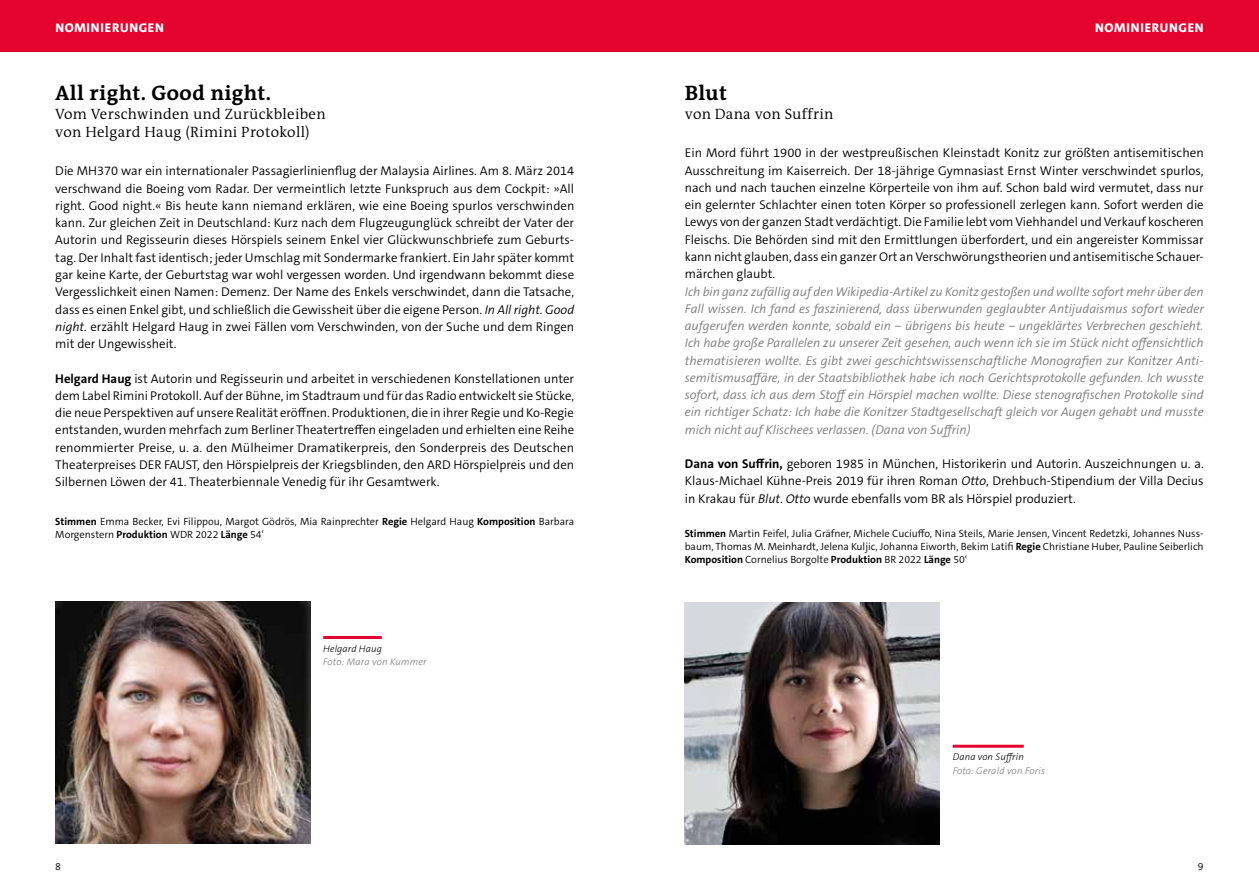
<style>
.page{position:relative;width:1259px;height:893px;background:#fff}
.page>*{position:absolute;margin:0;border:0;box-sizing:border-box;transform-origin:0 0}
.t1{font:700 21px "The Antiqua B7";letter-spacing:.02em;color:#000}
.t2{font:300 15px/18px "The Antiqua B4";letter-spacing:.02em;color:#000}
.t3{font:300 12.75px/17.2px "The Sans C5";color:#000;text-align:justify}
.t4{font:italic 300 12.75px/17.2px "The Sans C5";color:#7c7b7b;text-align:justify}
.t5{font:800 12.75px "The Sans C5";letter-spacing:.05em;color:#fff}
.t6{font:300 10.5px/12.8px "The Sans C5";color:#000;text-align:justify}
.t7{font:italic 300 9.75px "The Sans C5";letter-spacing:.02em;color:#7c7b7b}
.t8{font:italic 300 9.75px "The Sans C5";letter-spacing:.01em;color:#000}
.s1{font-style:italic}
.s2{font-weight:700}
</style>
<div class="page">
<div style="left:0;top:0;width:1259px;height:51px;background:#e4032e"></div>
<img style="left:685px;top:603px;width:255px;height:242px">
<hr style="left:952px;top:745px;width:71px;height:3px;background:#e4032e">
<img style="left:55px;top:601px;width:255px;height:243px">
<hr style="left:323px;top:636px;width:59px;height:3px;background:#e4032e">
<p class="t5" style="left:55px;top:20px;width:110px">NOMINIERUNGEN</p>
<p class="t5" style="left:1095px;top:20px;width:110px">NOMINIERUNGEN</p>
<h1 class="t1" style="left:55px;top:82px;width:217px">All right. Good night.</h1>
<p class="t2" style="left:55px;top:105px;width:272px">Vom Verschwinden und Zurückbleiben von Helgard Haug (Rimini Protokoll)</p>
<p class="t3" style="left:55px;top:163px;width:521px">Die MH370 war ein internationaler Passagierlinienflug der Malaysia Airlines. Am 8. März 2014 verschwand die Boeing vom Radar. Der vermeintlich letzte Funkspruch aus dem Cockpit: »All right. Good night.« Bis heute kann niemand erklären, wie eine Boeing spurlos verschwinden kann. Zur gleichen Zeit in Deutschland: Kurz nach dem Flugzeugunglück schreibt der Vater der Autorin und Regisseurin dieses Hörspiels seinem Enkel vier Glückwunschbriefe zum Geburts&shy;tag. Der Inhalt fast identisch; jeder Umschlag mit Sondermarke frankiert. Ein Jahr später kommt gar keine Karte, der Geburtstag war wohl vergessen worden. Und irgendwann bekommt diese Vergesslichkeit einen Namen: Demenz. Der Name des Enkels verschwindet, dann die Tatsache, dass es einen Enkel gibt, und schließlich die Gewissheit über die eigene Person. <span class="s1">In All right. Good night.</span> erzählt Helgard Haug in zwei Fällen vom Verschwinden, von der Suche und dem Ringen mit der Ungewissheit.</p>
<p class="t3" style="left:55px;top:370px;width:520px"><span class="s2">Helgard Haug</span> ist Autorin und Regisseurin und arbeitet in verschiedenen Konstellationen unter dem Label Rimini Protokoll. Auf der Bühne, im Stadtraum und für das Radio entwickelt sie Stücke, die neue Perspektiven auf unsere Realität eröffnen. Produktionen, die in ihrer Regie und Ko-Regie entstanden, wurden mehrfach zum Berliner Theatertreffen eingeladen und erhielten eine Reihe renommierter Preise, u. a. den Mülheimer Dramatikerpreis, den Sonderpreis des Deutschen Theaterpreises DER FAUST, den Hörspielpreis der Kriegsblinden, den ARD Hörspielpreis und den Silbernen Löwen der 41. Theaterbiennale Venedig für ihr Gesamtwerk.</p>
<p class="t6" style="left:55px;top:515px;width:520px"><span class="s2">Stimmen</span> Emma Becker, Evi Filippou, Margot Gödrös, Mia Rainprechter <span class="s2">Regie</span> Helgard Haug <span class="s2">Komposition</span> Barbara<br>Morgenstern <span class="s2">Produktion</span> WDR 2022 <span class="s2">Länge</span> 54‘</p>
<p class="t8" style="left:323px;top:642px;width:60px">Helgard Haug</p>
<p class="t7" style="left:323px;top:656px;width:105px">Foto: Mara von Kummer</p>
<h1 class="t1" style="left:685px;top:82px;width:44px">Blut</h1>
<p class="t2" style="left:685px;top:105px;width:150px">von Dana von Suffrin</p>
<p class="t3" style="left:685px;top:145px;width:520px">Ein Mord führt 1900 in der westpreußischen Kleinstadt Konitz zur größten antisemitischen Ausschreitung im Kaiserreich. Der 18-jährige Gymnasiast Ernst Winter verschwindet spurlos, nach und nach tauchen einzelne Körperteile von ihm auf. Schon bald wird vermutet, dass nur ein gelernter Schlachter einen toten Körper so professionell zerlegen kann. Sofort werden die Lewys von der ganzen Stadt verdächtigt. Die Familie lebt vom Viehhandel und Verkauf koscheren Fleischs. Die Behörden sind mit den Ermittlungen überfordert, und ein angereister Kommissar kann nicht glauben, dass ein ganzer Ort an Verschwörungstheorien und antisemitische Schauer&shy;märchen glaubt.</p>
<p class="t4" style="left:685px;top:283px;width:520px">Ich bin ganz zufällig auf den Wikipedia-Artikel zu Konitz gestoßen und wollte sofort mehr über den Fall wissen. Ich fand es faszinierend, dass überwunden geglaubter Antijudaismus sofort wieder aufgerufen werden konnte, sobald ein − übrigens bis heute − ungeklärtes Verbrechen geschieht.<br>Ich habe große Parallelen zu unserer Zeit gesehen, auch wenn ich sie im Stück nicht offensichtlich thematisieren wollte. Es gibt zwei geschichtswissenschaftliche Monografien zur Konitzer Anti&shy;semitismusaffäre, in der Staatsbibliothek habe ich noch Gerichtsprotokolle gefunden. Ich wusste sofort, dass ich aus dem Stoff ein Hörspiel machen wollte. Diese stenografischen Protokolle sind ein richtiger Schatz: Ich habe die Konitzer Stadtgesellschaft gleich vor Augen gehabt und musste mich nicht auf Klischees verlassen. (Dana von Suffrin)</p>
<p class="t3" style="left:685px;top:455px;width:520px"><span class="s2">Dana von Suffrin,</span> geboren 1985 in München, Historikerin und Autorin. Auszeichnungen u. a.<br>Klaus-Michael Kühne-Preis 2019 für ihren Roman <span class="s1">Otto</span>, Drehbuch-Stipendium der Villa Decius in Krakau für <span class="s1">Blut</span>. <span class="s1">Otto</span> wurde ebenfalls vom BR als Hörspiel produziert.</p>
<p class="t6" style="left:685px;top:527px;width:520px"><span class="s2">Stimmen</span> Martin Feifel, Julia Gräfner, Michele Cuciuffo, Nina Steils, Marie Jensen, Vincent Redetzki, Johannes Nuss&shy;baum, Thomas M. Meinhardt, Jelena Kuljic, Johanna Eiworth, Bekim Latifi <span class="s2">Regie</span> Christiane Huber, Pauline Seiberlich <span class="s2">Komposition</span> Cornelius Borgolte <span class="s2">Produktion</span> BR 2022 <span class="s2">Länge</span> 50‘</p>
<p class="t8" style="left:952px;top:751px;width:73px">Dana von Suffrin</p>
<p class="t7" style="left:952px;top:764px;width:94px">Foto: Gerald von Foris</p>
<p class="t6" style="left:55px;top:860px;width:7px">8</p>
<p class="t6" style="left:1198px;top:860px;width:7px">9</p>
</div>
